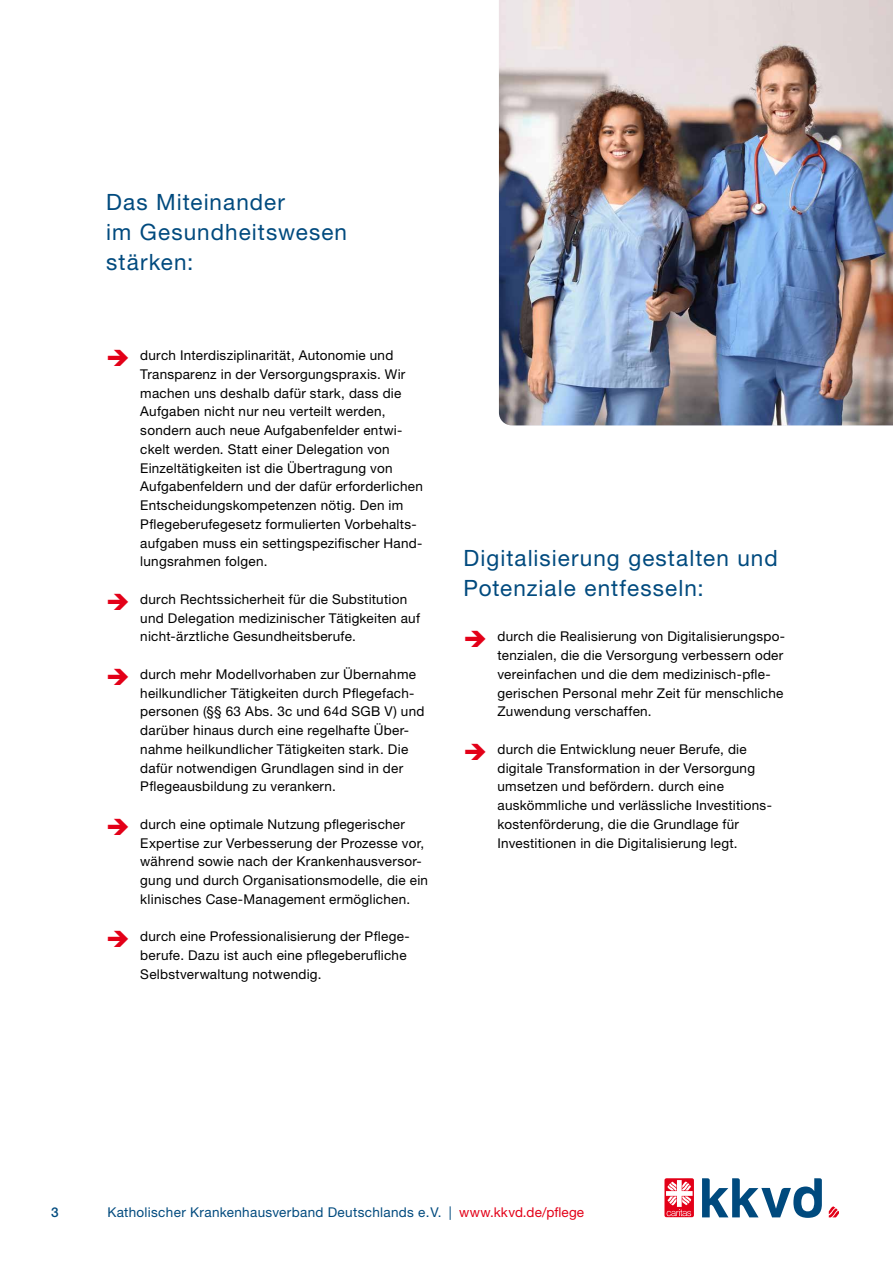
<style>
.page{position:relative;width:893px;height:1263px;background:#fff}
.page>*{position:absolute;margin:0;border:0;box-sizing:border-box;transform-origin:0 0}
.t1{font:22.5px/30px "Helvetica Neue LT Std";letter-spacing:.045em;color:#004a7e}
.t2{font:13.5px/18.8px "Helvetica Neue LT Std";letter-spacing:.02em;color:#000}
.t3{font:13.5px "Helvetica Neue LT Std";letter-spacing:.025em;color:#004a7e}
.t4{font:500 13.5px "Helvetica Neue LT Std";color:#004a7e}
.s1{color:#e30018}
</style>
<div class="page">
<svg style="left:664px;top:1178px;width:30px;height:39px"></svg>
<svg style="left:829px;top:1206px;width:10px;height:11px"></svg>
<svg style="left:702px;top:1178px;width:120px;height:40px"></svg>
<img style="left:499px;top:0;width:394px;height:425px">
<h1 class="t1" style="left:106px;top:187px;width:242px">Das Miteinander<br>im Gesundheitswesen stärken:</h1>
<p class="t2" style="left:140px;top:346px;width:284px">durch Interdisziplinarität, Autonomie und Transparenz in der Versorgungspraxis. Wir machen uns deshalb dafür stark, dass die Aufgaben nicht nur neu verteilt werden, sondern auch neue Aufgabenfelder entwi&shy;ckelt werden. Statt einer Delegation von Einzeltätigkeiten ist die Übertragung von Aufgabenfeldern und der dafür erforderlichen Entscheidungskompetenzen nötig. Den im Pflegeberufegesetz formulierten Vorbehalts&shy;aufgaben muss ein settingspezifischer Hand&shy;lungsrahmen folgen.</p>
<p class="t2" style="left:140px;top:589px;width:281px">durch Rechtssicherheit für die Substitution und Delegation medizinischer Tätigkeiten auf nicht-ärztliche Gesundheitsberufe.</p>
<p class="t2" style="left:140px;top:664px;width:286px">durch mehr Modellvorhaben zur Übernahme heilkundlicher Tätigkeiten durch Pflegefach&shy;personen (§§ 63 Abs. 3c und 64d SGB V) und darüber hinaus durch eine regelhafte Über&shy;nahme heilkundlicher Tätigkeiten stark. Die dafür notwendigen Grundlagen sind in der Pflegeausbildung zu verankern.</p>
<p class="t2" style="left:140px;top:814px;width:289px">durch eine optimale Nutzung pflegerischer Expertise zur Verbesserung der Prozesse vor, während sowie nach der Krankenhausversor&shy;gung und durch Organisationsmodelle, die ein klinisches Case-Management ermöglichen.</p>
<p class="t2" style="left:140px;top:927px;width:271px">durch eine Professionalisierung der Pflege&shy;berufe. Dazu ist auch eine pflegeberufliche<br>Selbstverwaltung notwendig.</p>
<h1 class="t1" style="left:463px;top:543px;width:316px">Digitalisierung gestalten und<br>Potenziale entfesseln:</h1>
<p class="t2" style="left:497px;top:627px;width:289px">durch die Realisierung von Digitalisierungspo&shy;tenzialen, die die Versorgung verbessern oder vereinfachen und die dem medizinisch-pfle&shy;gerischen Personal mehr Zeit für menschliche Zuwendung verschaffen.</p>
<p class="t2" style="left:497px;top:739px;width:276px">durch die Entwicklung neuer Berufe, die digitale Transformation in der Versorgung umsetzen und befördern. durch eine auskömmliche und verlässliche Investitions&shy;kostenförderung, die die Grundlage für Investitionen in die Digitalisierung legt.</p>
<p class="t4" style="left:51px;top:1204px;width:9px">3</p>
<p class="t3" style="left:107px;top:1204px;width:478px">Katholischer Krankenhausverband Deutschlands e.V. | <span class="s1">www.kkvd.de/pflege</span></p>
</div>
